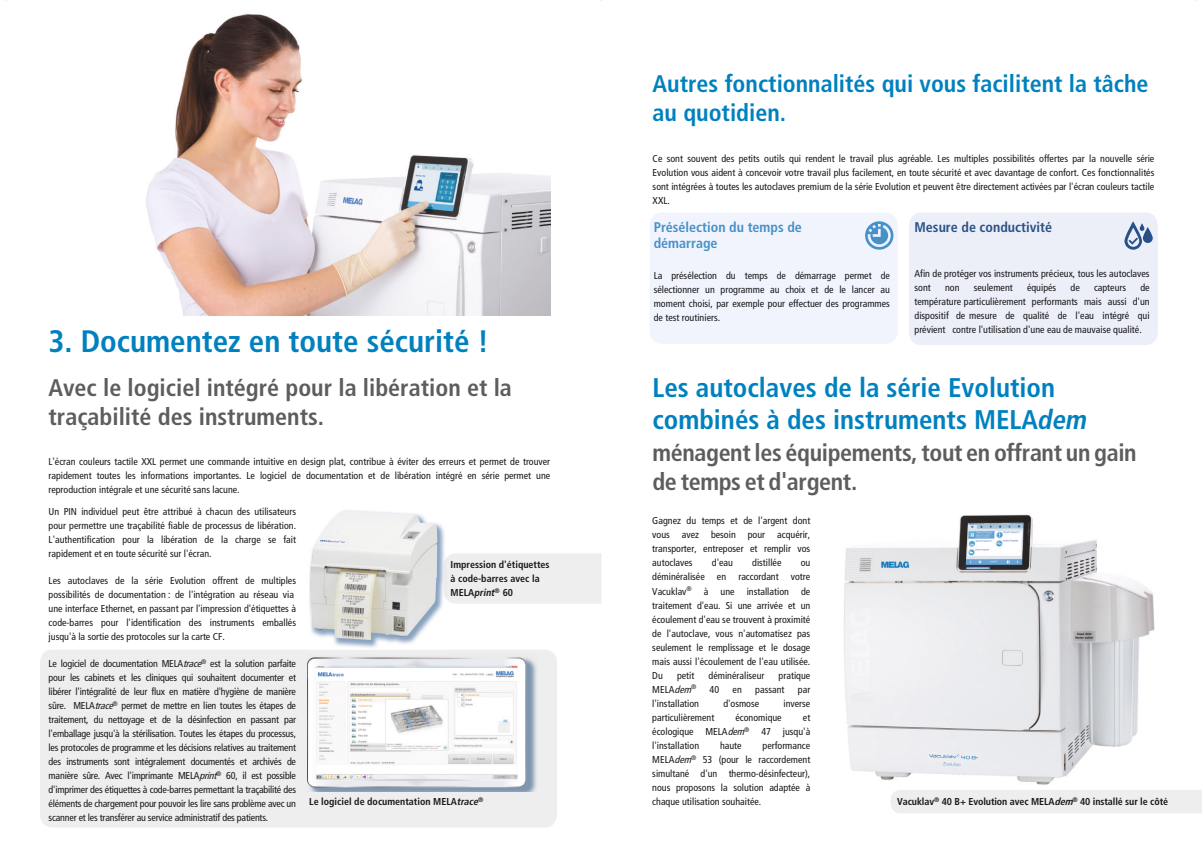
<style>
.page{position:relative;width:1202px;height:854px;background:#fff}
.page>*{position:absolute;margin:0;border:0;box-sizing:border-box;transform-origin:0 0}
.t1{font:700 condensed 31px "Frutiger LT Pro";color:#0081bf}
.t2{font:700 condensed 27px/32px "Frutiger LT Pro";color:#0081bf}
.t3{font:700 condensed 24px/28.4px "Frutiger LT Pro";color:#5d5d5c}
.t4{font:700 condensed 24px/28.8px "Frutiger LT Pro";color:#0081bf}
.t5{font:700 condensed 14px/16.8px "Frutiger LT Pro";color:#4591c9}
.t6{font:700 condensed 14px "Frutiger LT Pro";color:#285188}
.t7{font:condensed 10px/14px "Frutiger LT Std";color:#171818;text-align:justify}
.t8{font:700 condensed 10px/14px "Frutiger LT Pro";color:#171818}
.t9{font:700 condensed 10px "Frutiger";color:#171818}
.s1{font-style:italic}
.s2{font-family:"Frutiger"}
.s3{font-family:"Frutiger";font-style:italic}
</style>
<div class="page">
<div style="left:909px;top:212px;width:249px;height:133px;background:#eceef8;border-radius:13px"></div>
<svg style="left:1143px;top:227px;width:10px;height:16px"></svg>
<svg style="left:1124px;top:221px;width:20px;height:28px"></svg>
<img style="left:844px;top:514px;width:311px;height:271px">
<div style="left:650px;top:212px;width:248px;height:132px;background:#f1f4fd;border-radius:13px"></div>
<svg style="left:865px;top:221px;width:28px;height:28px"></svg>
<div style="left:891px;top:790px;width:311px;height:23px;background:#eee"></div>
<img style="left:146px;top:13px;width:404px;height:302px">
<div style="left:40px;top:649px;width:517px;height:178px;background:#eee;border-radius:12px"></div>
<div style="left:447px;top:553px;width:154px;height:50px;background:#eee"></div>
<img style="left:309px;top:523px;width:136px;height:125px">
<img style="left:444px;top:557px;width:3px;height:42px">
<img style="left:310px;top:510px;width:127px;height:130px">
<img style="left:309px;top:658px;width:228px;height:133px">
<img style="left:307px;top:657px;width:219px;height:130px">
<h1 class="t1" style="left:48px;top:323px;width:442px">3. Documentez en toute sécurité !</h1>
<h3 class="t3" style="left:48px;top:373px;width:465px;line-height:28.8px">Avec le logiciel intégré pour la libération et la traçabilité des instruments.</h3>
<p class="t7" style="left:48px;top:455px;width:503px">L'écran couleurs tactile XXL permet une commande intuitive en design plat, contribue à éviter des erreurs et permet de trouver rapidement toutes les informations importantes. Le logiciel de documentation et de libération intégré en série permet une reproduction intégrale et une sécurité sans lacune.</p>
<p class="t7" style="left:49px;top:504px;width:249px">Un PIN individuel peut être attribué à chacun des utilisateurs pour permettre une traçabilité fiable de processus de libération.<br>L'authentification pour la libération de la charge se fait rapidement et en toute sécurité sur l'écran.</p>
<p class="t7" style="left:49px;top:573px;width:249px;text-align:left">Les autoclaves de la série Evolution offrent de multiples possibilités de documentation : de l'intégration au réseau via une interface Ethernet, en passant par l'impression d'étiquettes à code-barres pour l'identification des instruments emballés jusqu'à la sortie des protocoles sur la carte CF.</p>
<p class="t7" style="left:49px;top:656px;width:249px">Le logiciel de documentation MELA<span class="s1">trace</span><sup>®</sup> est la solution parfaite pour les cabinets et les cliniques qui souhaitent documenter et libérer l'intégralité de leur flux en matière d'hygiène de manière sûre. MELA<span class="s1">trace</span><sup>®</sup> permet de mettre en lien toutes les étapes de traitement, du nettoyage et de la désinfection en passant par l'emballage jusqu'à la stérilisation. Toutes les étapes du processus, les protocoles de programme et les décisions relatives au traitement des instruments sont intégralement documentés et archivés de manière sûre. Avec l'imprimante MELA<span class="s1">print</span><sup>®</sup> 60, il est possible d'imprimer des étiquettes à code-barres permettant la traçabilité des éléments de chargement pour pouvoir les lire sans problème avec un scanner et les transférer au service administratif des patients.</p>
<p class="t8" style="left:451px;top:557px;width:101px">Impression d'étiquettes à code-barres avec la</p>
<p class="t9" style="left:451px;top:586px;width:64px">MELA<span class="s1">print</span><sup>®</sup> 60</p>
<p class="t8" style="left:309px;top:794px;width:176px">Le logiciel de documentation MELA<span class="s1">trace</span><sup>®</sup></p>
<h3 class="t4" style="left:653px;top:69px;width:497px">Autres fonctionnalités qui vous facilitent la tâche au quotidien.</h3>
<p class="t7" style="left:653px;top:151px;width:503px">Ce sont souvent des petits outils qui rendent le travail plus agréable. Les multiples possibilités offertes par la nouvelle série Evolution vous aident à concevoir votre travail plus facilement, en toute sécurité et avec davantage de confort. Ces fonctionnalités sont intégrées à toutes les autoclaves premium de la série Evolution et peuvent être directement activées par l'écran couleurs tactile XXL.</p>
<h3 class="t6" style="left:914px;top:218px;width:139px">Mesure de conductivité</h3>
<p class="t7" style="left:914px;top:267px;width:237px">Afin de protéger vos instruments précieux, tous les autoclaves sont</p>
<h3 class="t5" style="left:654px;top:218px;width:150px">Présélection du temps de démarrage</h3>
<p class="t7" style="left:654px;top:268px;width:238px">La présélection du temps de démarrage permet de sélectionner un programme au choix et de le lancer au moment choisi, par exemple pour effectuer des programmes de test routiniers.</p>
<p class="t7" style="left:914px;top:281px;width:237px;text-indent:226px">de température particulièrement performants mais aussi d'un dispositif de mesure de qualité de l'eau intégré qui prévient contre l'utilisation d'une eau de mauvaise qualité.</p>
<p class="t7" style="left:945px;top:281px;width:16px">non</p>
<p class="t7" style="left:974px;top:281px;width:41px">seulement</p>
<p class="t7" style="left:1027px;top:281px;width:31px">équipés</p>
<p class="t7" style="left:1070px;top:281px;width:11px">de</p>
<p class="t7" style="left:1094px;top:281px;width:34px">capteurs</p>
<h2 class="t2" style="left:652px;top:371px;width:441px">Les autoclaves de la série Evolution combinés à des instruments <span class="s2">MELA</span><span class="s3">dem</span></h2>
<h3 class="t3" style="left:652px;top:438px;width:486px">ménagent les équipements, tout en offrant un gain de temps et d'argent.</h3>
<p class="t7" style="left:652px;top:514px;width:159px">Gagnez du temps et de l'argent dont vous avez besoin pour acquérir, transporter, entreposer et remplir vos autoclaves</p>
<p class="t7" style="left:712px;top:556px;width:23px">d'eau</p>
<p class="t7" style="left:752px;top:556px;width:31px">distillée</p>
<p class="t7" style="left:652px;top:556px;width:159px;text-indent:148px">ou déminéralisée en raccordant votre Vacuklav<sup>®</sup> à une installation de traitement d'eau. Si une arrivée et un écoulement d'eau se trouvent à proximité de l'autoclave, vous n'automatisez pas seulement le remplissage et le dosage mais aussi l'écoulement de l'eau utilisée.<br>Du</p>
<p class="t7" style="left:677px;top:668px;width:19px">petit</p>
<p class="t7" style="left:709px;top:668px;width:57px">déminéraliseur</p>
<p class="t7" style="left:779px;top:668px;width:33px">pratique</p>
<p class="t7" style="left:652px;top:682px;width:45px">MELA<span class="s1">dem</span><sup>®</sup></p>
<p class="t7" style="left:710px;top:682px;width:11px">40</p>
<p class="t7" style="left:733px;top:682px;width:11px">en</p>
<p class="t7" style="left:755px;top:682px;width:31px">passant</p>
<p class="t7" style="left:798px;top:682px;width:14px">par</p>
<p class="t7" style="left:652px;top:696px;width:48px">l'installation</p>
<p class="t7" style="left:723px;top:696px;width:37px">d'osmose</p>
<p class="t7" style="left:783px;top:696px;width:28px">inverse</p>
<p class="t7" style="left:652px;top:710px;width:64px">particulièrement</p>
<p class="t7" style="left:735px;top:710px;width:48px">économique</p>
<p class="t7" style="left:652px;top:710px;width:159px;text-indent:151px">et écologique MELA<span class="s1">dem</span><sup>®</sup> 47 jusqu'à l'installation</p>
<p class="t7" style="left:652px;top:738px;width:159px;text-indent:110px">performance MELA<span class="s1">dem</span><sup>®</sup> 53 (pour le raccordement simultané d'un thermo-désinfecteur), nous proposons la solution adaptée à chaque utilisation souhaitée.</p>
<p class="t7" style="left:720px;top:738px;width:23px">haute</p>
<p class="t8" style="left:897px;top:794px;width:272px">Vacuklav<sup>®</sup> 40 B+ Evolution avec MELA<span class="s1">dem</span><sup>®</sup> 40 installé sur le côté</p>
</div>
